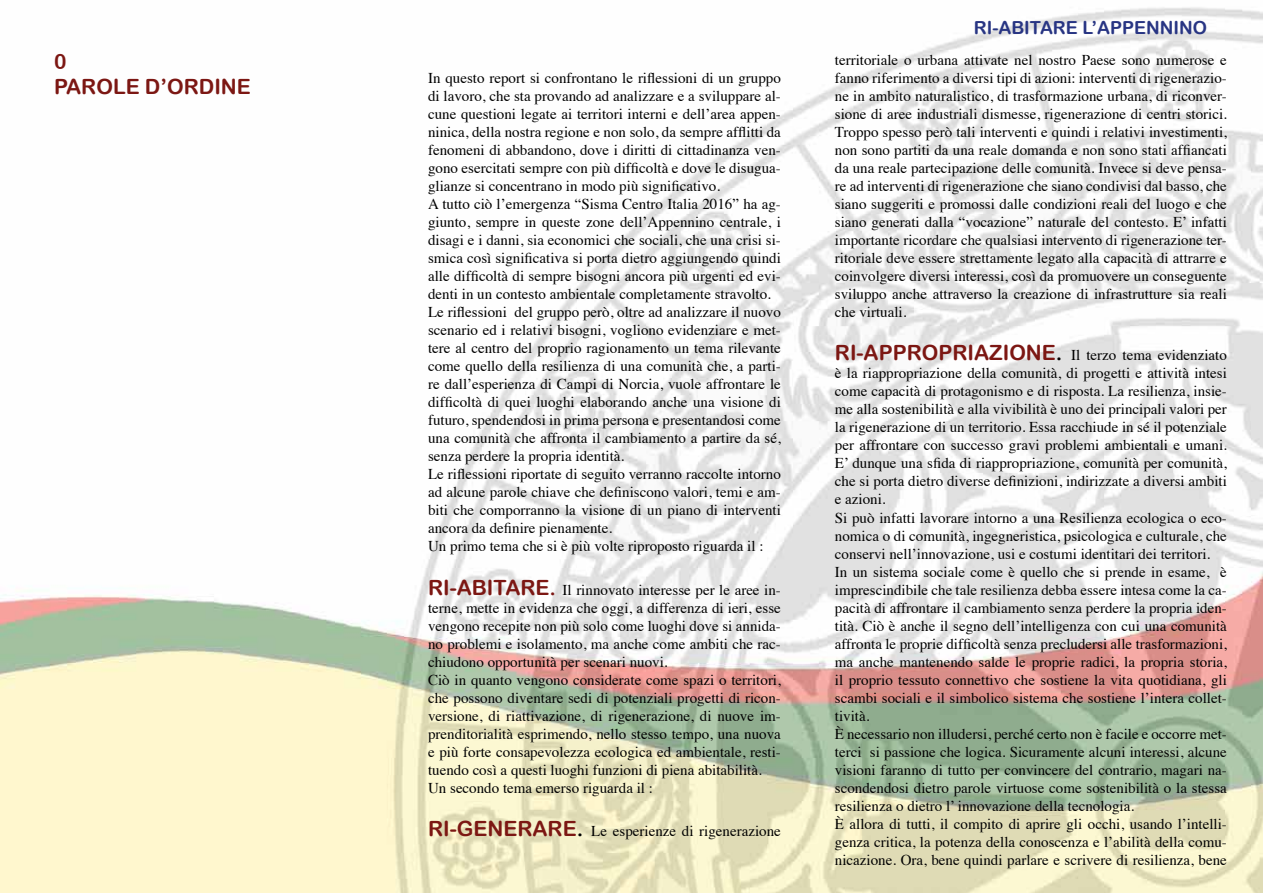
<style>
.page{position:relative;width:1263px;height:893px;background:#fff}
.page>*{position:absolute;margin:0;border:0;box-sizing:border-box;transform-origin:0 0}
.t1{font:21px/25.2px "Arial Rounded MT Bold";color:#7c1713}
.t2{font:18px "Arial Rounded MT Bold";color:#283583}
.t3{font:15px/18px "Times";color:#000}
.s1{font-family:"Arial Rounded MT Bold";font-size:21px;color:#7c1713}
.s2{font-family:"Arial Rounded MT Bold";font-size:21px}
</style>
<div class="page">
<img style="left:0;top:7px;width:1263px;height:886px">
<h1 class="t1" style="left:54px;top:49px;width:198px">0<br>PAROLE D’ORDINE</h1>
<p class="t3" style="left:428px;top:68px;width:354px">In questo report si confrontano le riflessioni di un gruppo di lavoro, che sta provando ad analizzare e a sviluppare al&shy;cune questioni legate ai territori interni e dell’area appen&shy;ninica, della nostra regione e non solo, da sempre afflitti da fenomeni di abbandono, dove i diritti di cittadinanza ven&shy;gono esercitati sempre con più difficoltà e dove le disugua&shy;glianze si concentrano in modo più significativo.<br>A tutto ciò l’emergenza “Sisma Centro Italia 2016” ha ag&shy;giunto, sempre in queste zone dell’Appennino centrale, i disagi e i danni, sia economici che sociali, che una crisi si&shy;smica così significativa si porta dietro aggiungendo quindi alle difficoltà di sempre bisogni ancora più urgenti ed evi&shy;denti in un contesto ambientale completamente stravolto.<br>Le riflessioni del gruppo però, oltre ad analizzare il nuovo scenario ed i relativi bisogni, vogliono evidenziare e met&shy;tere al centro del proprio ragionamento un tema rilevante come quello della resilienza di una comunità che, a parti&shy;re dall’esperienza di Campi di Norcia, vuole affrontare le difficoltà di quei luoghi elaborando anche una visione di futuro, spendendosi in prima persona e presentandosi come una comunità che affronta il cambiamento a partire da sé, senza perdere la propria identità.<br>Le riflessioni riportate di seguito verranno raccolte intorno ad alcune parole chiave che definiscono valori, temi e am&shy;biti che comporranno la visione di un piano di interventi ancora da definire pienamente.<br>Un primo tema che si è più volte riproposto riguarda il :</p>
<p class="t3" style="left:428px;top:579px;width:354px"><span class="s1">RI-ABITARE.</span> Il rinnovato interesse per le aree in&shy;terne, mette in evidenza che oggi, a differenza di ieri, esse vengono recepite non più solo come luoghi dove si annida&shy;no problemi e isolamento, ma anche come ambiti che rac&shy;chiudono opportunità per scenari nuovi.<br>Ciò in quanto vengono considerate come spazi o territori, che possono diventare sedi di potenziali progetti di ricon&shy;versione, di riattivazione, di rigenerazione, di nuove im&shy;prenditorialità esprimendo, nello stesso tempo, una nuova e più forte consapevolezza ecologica ed ambientale, resti&shy;tuendo così a questi luoghi funzioni di piena abitabilità.<br>Un secondo tema emerso riguarda il :</p>
<p class="t3" style="left:428px;top:820px;width:354px"><span class="s1">RI-GENERARE</span><span class="s2">.</span> Le esperienze di rigenerazione</p>
<p class="t2" style="left:974px;top:17px;width:235px">RI-ABITARE L’APPENNINO</p>
<p class="t3" style="left:835px;top:50px;width:393px;text-align:justify">territoriale o urbana attivate nel nostro Paese sono numerose e fanno riferimento a diversi tipi di azioni: interventi di rigenerazio&shy;ne in ambito naturalistico, di trasformazione urbana, di riconver&shy;sione di aree industriali dismesse, rigenerazione di centri storici.<br>Troppo spesso però tali interventi e quindi i relativi investimenti, non sono partiti da una reale domanda e non sono stati affiancati da una reale partecipazione delle comunità. Invece si deve pensa&shy;re ad interventi di rigenerazione che siano condivisi dal basso, che siano suggeriti e promossi dalle condizioni reali del luogo e che siano generati dalla “vocazione” naturale del contesto. E’ infatti importante ricordare che qualsiasi intervento di rigenerazione ter&shy;ritoriale deve essere strettamente legato alla capacità di attrarre e coinvolgere diversi interessi, così da promuovere un conseguente sviluppo anche attraverso la creazione di infrastrutture sia reali che virtuali.</p>
<p class="t3" style="left:835px;top:345px;width:393px"><span class="s1">RI-APPROPRIAZIONE</span><span class="s2">.</span> Il terzo tema evidenziato è la riappropriazione della comunità, di progetti e attività intesi come capacità di protagonismo e di risposta. La resilienza, insie&shy;me alla sostenibilità e alla vivibilità è uno dei principali valori per la rigenerazione di un territorio. Essa racchiude in sé il potenziale per affrontare con successo gravi problemi ambientali e umani.<br>E’ dunque una sfida di riappropriazione, comunità per comunità, che si porta dietro diverse definizioni, indirizzate a diversi ambiti e azioni.<br>Si può infatti lavorare intorno a una Resilienza ecologica o eco&shy;nomica o di comunità, ingegneristica, psicologica e culturale, che conservi nell’innovazione, usi e costumi identitari dei territori.<br>In un sistema sociale come è quello che si prende in esame, è imprescindibile che tale resilienza debba essere intesa come la ca&shy;pacità di affrontare il cambiamento senza perdere la propria iden&shy;tità. Ciò è anche il segno dell’intelligenza con cui una comunità affronta le proprie difficoltà senza precludersi alle trasformazioni, ma anche mantenendo salde le proprie radici, la propria storia, il proprio tessuto connettivo che sostiene la vita quotidiana, gli scambi sociali e il simbolico sistema che sostiene l’intera collet&shy;tività.<br>È necessario non illudersi, perché certo non è facile e occorre met&shy;terci si passione che logica. Sicuramente alcuni interessi, alcune visioni faranno di tutto per convincere del contrario, magari na&shy;scondendosi dietro parole virtuose come sostenibilità o la stessa resilienza o dietro l’ innovazione della tecnologia.<br>È allora di tutti, il compito di aprire gli occhi, usando l’intelli&shy;genza critica, la potenza della conoscenza e l’abilità della comu&shy;nicazione. Ora, bene quindi parlare e scrivere di resilienza, bene</p>
</div>
